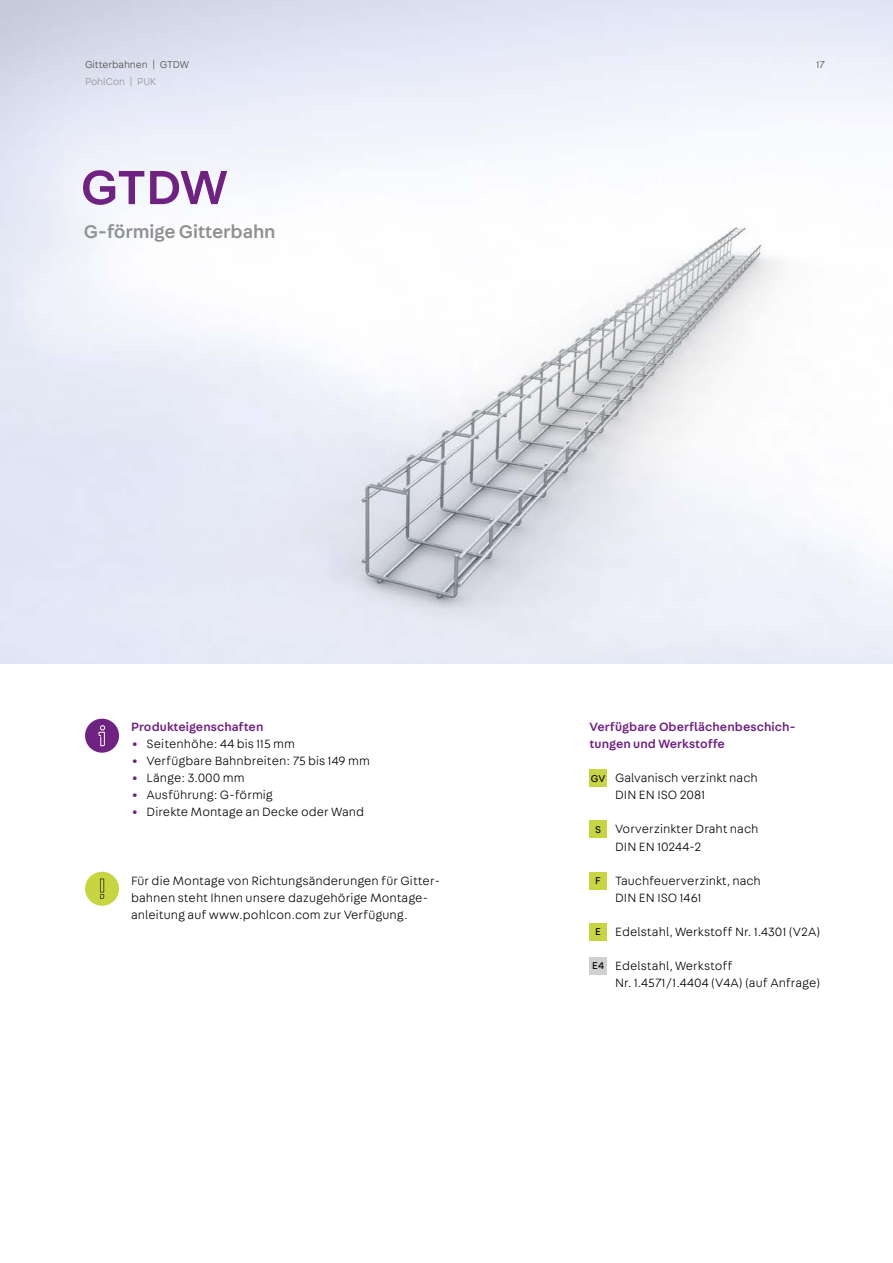
<style>
.page{position:relative;width:893px;height:1263px;background:#fff}
.page>*{position:absolute;margin:0;border:0;box-sizing:border-box;transform-origin:0 0}
.t1{font:500 51px "Fabriga";color:#702283}
.t2{font:500 19.5px "Fabriga";letter-spacing:-.01em;color:#929292}
.t3{font:300 12.75px/17px "Fabriga";letter-spacing:.005em;color:#000}
.t4{font:500 12.75px/17px "Fabriga";letter-spacing:.005em;color:#702283}
.t5{font:300 10.5px "Fabriga";letter-spacing:-.01em;color:#4a4a49}
.t6{font:300 10.5px "Fabriga";letter-spacing:-.01em;color:#929292}
.s1{font-weight:400;font-size:10.5px}
</style>
<div class="page">
<img style="left:0;top:0;width:893px;height:663px">
<div style="left:590px;top:770px;width:17px;height:17px;background:#c7d540"></div>
<div style="left:590px;top:821px;width:17px;height:17px;background:#c7d540"></div>
<div style="left:590px;top:872px;width:17px;height:17px;background:#c7d540"></div>
<div style="left:590px;top:923px;width:17px;height:17px;background:#c7d540"></div>
<div style="left:590px;top:957px;width:17px;height:17px;background:#d0d0d0"></div>
<div style="left:85px;top:719px;width:34px;height:34px;background:#702283;border-radius:50%"></div>
<svg style="left:98px;top:725px;width:7px;height:21px"></svg>
<div style="left:85px;top:872px;width:34px;height:34px;background:#c7d540;border-radius:50%"></div>
<svg style="left:100px;top:892px;width:4px;height:7px"></svg>
<svg style="left:100px;top:879px;width:4px;height:13px"></svg>
<p class="t5" style="left:85px;top:58px;width:105px">Gitterbahnen | GTDW</p>
<p class="t6" style="left:85px;top:75px;width:73px">PohlCon | PUK</p>
<h1 class="t1" style="left:81px;top:153px;width:148px">GTDW</h1>
<h2 class="t2" style="left:84px;top:218px;width:193px">G-förmige Gitterbahn</h2>
<p class="t5" style="left:816px;top:58px;width:10px">17</p>
<p class="t4" style="left:131px;top:718px;width:134px">Produkteigenschaften</p>
<p class="t3" style="left:131px;top:735px;width:165px"><sup>•</sup> Seitenhöhe: 44 bis 115 mm</p>
<p class="t3" style="left:131px;top:752px;width:240px"><sup>•</sup> Verfügbare Bahnbreiten: 75 bis 149 mm</p>
<p class="t3" style="left:131px;top:769px;width:115px"><sup>•</sup> Länge: 3.000 mm</p>
<p class="t3" style="left:131px;top:786px;width:143px"><sup>•</sup> Ausführung: G-förmig</p>
<p class="t3" style="left:131px;top:803px;width:234px"><sup>•</sup> Direkte Montage an Decke oder Wand</p>
<p class="t3" style="left:131px;top:871px;width:310px">Für die Montage von Richtungsänderungen für Gitter&shy;bahnen steht Ihnen unsere dazugehörige Montage&shy;anleitung auf www.pohlcon.com zur Verfügung.</p>
<p class="t4" style="left:590px;top:718px;width:207px">Verfügbare Oberflächenbeschich&shy;tungen und Werkstoffe</p>
<p class="t3" style="left:615px;top:769px;width:144px;text-indent:-24px"><span class="s1">GV</span> Galvanisch verzinkt nach<br>DIN EN ISO 2081</p>
<p class="t3" style="left:615px;top:820px;width:145px;text-indent:-20px"><span class="s1">S</span> Vorverzinkter Draht nach<br>DIN EN 10244-2</p>
<p class="t3" style="left:615px;top:871px;width:147px;text-indent:-20px"><span class="s1">F</span> Tauchfeuerverzinkt, nach<br>DIN EN ISO 1461</p>
<p class="t3" style="left:595px;top:922px;width:227px"><span class="s1">E</span> Edelstahl, Werkstoff Nr. 1.4301 (V2A)</p>
<p class="t3" style="left:615px;top:956px;width:207px;text-indent:-23px"><span class="s1">E4</span> Edelstahl, Werkstoff<br>Nr. 1.4571/1.4404 (V4A) (auf Anfrage)</p>
</div>
